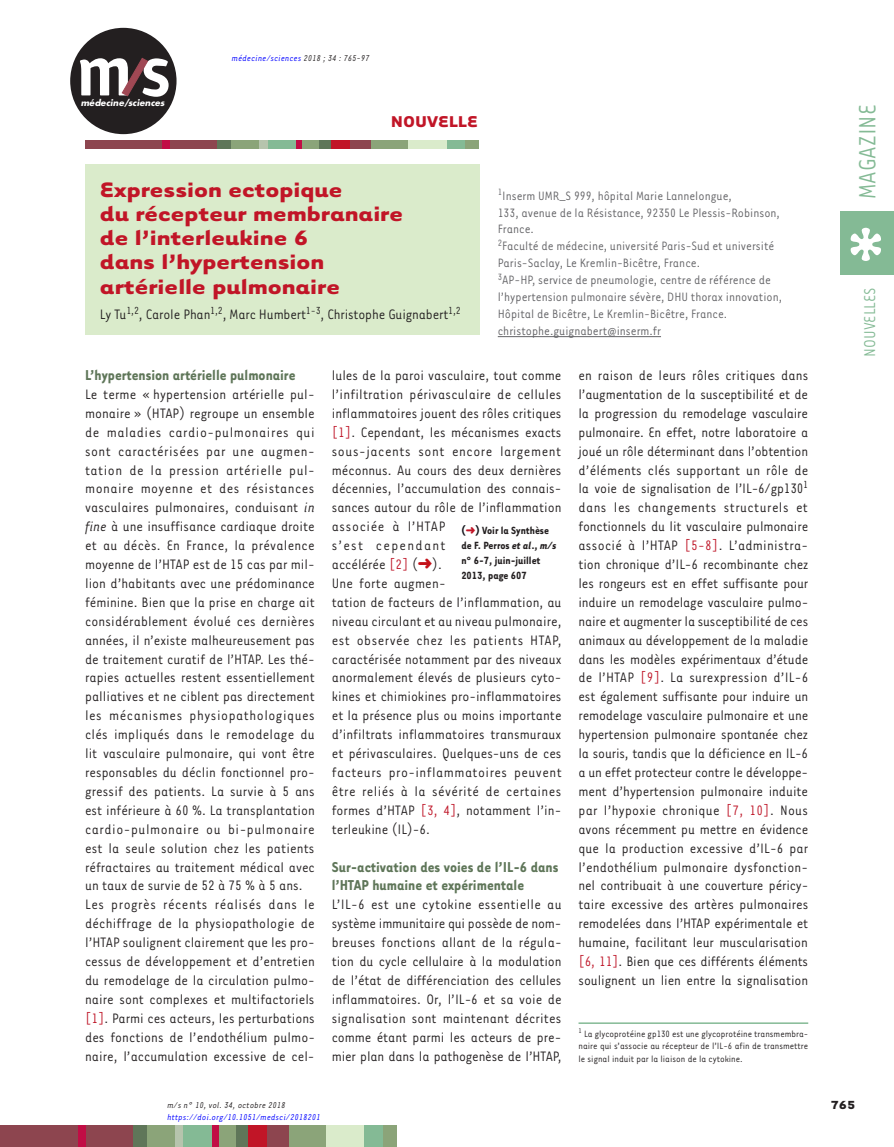
<style>
.page{position:relative;width:894px;height:1147px;background:#fff}
.page>*{position:absolute;margin:0;border:0;box-sizing:border-box;transform-origin:0 0}
.t1{font:27px "Tarzana Narrow";color:#84ba95}
.t2{font:700 24px/24px "Tarzana Wide";color:#c11527}
.t3{font:18px "Tarzana Narrow";color:#84ba95}
.t4{font:700 18px "Tarzana Wide";color:#c11527}
.t5{font:700 16.5px/18.9px "Tarzana Narrow";color:#5f7659}
.t6{font:15.75px/18.9px "Tarzana Narrow";color:#231f20}
.t7{font:13.95px/17px "Tarzana Narrow";color:#636366}
.t8{font:700 13.5px "Tarzana Wide";color:#231f20}
.t9{font:700 12px/15px "Tarzana Narrow";color:#231f20}
.t10{font:10.5px/12.6px "Tarzana Narrow";color:#231f20;text-align:justify}
.t11{font:italic 9.75px "Tarzana Narrow";letter-spacing:.025em;color:#00f}
.t12{font:italic 9.75px "Tarzana Narrow";letter-spacing:.025em;color:#231f20}
.t13{font:italic 700 8.55px "Futura";letter-spacing:.01em;color:#fff}
.s1{color:#231f20}
.s2{font-style:italic}
.s3{color:#bf182a}
.s4{color:#c4121a}
.s5{color:#101118}
.s6{color:#c11527}
</style>
<div class="page">
<div style="left:70px;top:28px;width:106px;height:106px;background:#231f20;border-radius:50%"></div>
<svg style="left:80px;top:58px;width:89px;height:39px"></svg>
<div style="left:0;top:1125px;width:134px;height:22px;background:#8d454f"></div>
<div style="left:235px;top:1125px;width:13px;height:22px;background:#5f7659"></div>
<div style="left:78px;top:1125px;width:7px;height:22px;background:#c10d45"></div>
<div style="left:133px;top:1125px;width:22px;height:22px;background:#5f7659"></div>
<div style="left:147px;top:1125px;width:29px;height:22px;background:#8ba479"></div>
<div style="left:175px;top:1125px;width:9px;height:22px;background:#b6c4ad"></div>
<div style="left:183px;top:1125px;width:30px;height:22px;background:#84ba95"></div>
<div style="left:217px;top:1125px;width:19px;height:22px;background:#8ba479"></div>
<div style="left:213px;top:1125px;width:6px;height:22px;background:#c10d45"></div>
<div style="left:248px;top:1125px;width:27px;height:22px;background:#c11527"></div>
<div style="left:287px;top:1125px;width:39px;height:22px;background:#8ba479"></div>
<div style="left:267px;top:1125px;width:21px;height:22px;background:#8d454f"></div>
<div style="left:326px;top:1125px;width:38px;height:22px;background:#daebcb"></div>
<div style="left:364px;top:1125px;width:20px;height:22px;background:#84ba95"></div>
<div style="left:383px;top:1125px;width:14px;height:22px;background:#8ba479"></div>
<div style="left:840px;top:211px;width:54px;height:64px;background:#84ba95"></div>
<svg style="left:850px;top:228px;width:31px;height:33px"></svg>
<hr style="left:498px;top:336px;width:163px;height:1px;background:#636366">
<hr style="left:578px;top:1022px;width:230px;height:2px;background:#84ba95">
<div style="left:85px;top:164px;width:394px;height:170px;background:#daebcb"></div>
<div style="left:85px;top:141px;width:133px;height:8px;background:#8d454f"></div>
<div style="left:217px;top:141px;width:27px;height:8px;background:#5f7659"></div>
<div style="left:318px;top:141px;width:13px;height:8px;background:#5f7659"></div>
<div style="left:231px;top:141px;width:29px;height:8px;background:#8ba479"></div>
<div style="left:267px;top:141px;width:29px;height:8px;background:#84ba95"></div>
<div style="left:446px;top:141px;width:20px;height:8px;background:#84ba95"></div>
<div style="left:301px;top:141px;width:18px;height:8px;background:#8ba479"></div>
<div style="left:465px;top:141px;width:14px;height:8px;background:#8ba479"></div>
<div style="left:370px;top:141px;width:38px;height:8px;background:#8ba479"></div>
<div style="left:408px;top:141px;width:39px;height:8px;background:#daebcb"></div>
<div style="left:259px;top:141px;width:8px;height:8px;background:#b6c4ad"></div>
<div style="left:163px;top:141px;width:7px;height:8px;background:#c10d45"></div>
<div style="left:296px;top:141px;width:6px;height:8px;background:#c10d45"></div>
<div style="left:331px;top:141px;width:27px;height:8px;background:#c11527"></div>
<div style="left:350px;top:141px;width:21px;height:8px;background:#8d454f"></div>
<p class="t13" style="left:81px;top:97px;width:85px">médecine/sciences</p>
<p class="t11" style="left:232px;top:52px;width:139px">médecine/sciences <span class="s1">2018 ; 34 : 765-97</span></p>
<p class="t4" style="left:391px;top:109px;width:89px">NOUVELLE</p>
<h2 class="t2" style="left:100px;top:177px;width:305px">Expression ectopique<br>du récepteur membranaire de l’interleukine 6<br>dans l’hypertension artérielle pulmonaire</h2>
<p class="t6" style="left:100px;top:304px;width:362px">Ly Tu<sup>1,2</sup>, Carole Phan<sup>1,2</sup>, Marc Humbert<sup>1-3</sup>, Christophe Guignabert<sup>1,2</sup></p>
<p class="t7" style="left:498px;top:186px;width:286px"><sup>1</sup>Inserm UMR_S 999, hôpital Marie Lannelongue,<br>133, avenue de la Résistance, 92350 Le Plessis-Robinson, France.<br><sup>2</sup>Faculté de médecine, université Paris-Sud et université Paris-Saclay, Le Kremlin-Bicêtre, France.<br><sup>3</sup>AP-HP, service de pneumologie, centre de référence de l’hypertension pulmonaire sévère, DHU thorax innovation, Hôpital de Bicêtre, Le Kremlin-Bicêtre, France. christophe.guignabert@inserm.fr</p>
<p class="t5" style="left:85px;top:365px;width:212px">L’hypertension artérielle pulmonaire</p>
<p class="t6" style="left:85px;top:384px;width:231px">Le terme « hypertension artérielle pul&shy;monaire » (HTAP) regroupe un ensemble de maladies cardio-pulmonaires qui sont caractérisées par une augmen&shy;tation de la pression artérielle pul&shy;monaire moyenne et des résistances vasculaires pulmonaires, conduisant <span class="s2">in fine</span> à une insuffisance cardiaque droite et au décès. En France, la prévalence moyenne de l’HTAP est de 15 cas par mil&shy;lion d’habitants avec une prédominance féminine. Bien que la prise en charge ait considérablement évolué ces dernières années, il n’existe malheureusement pas de traitement curatif de l’HTAP. Les thé&shy;rapies actuelles restent essentiellement palliatives et ne ciblent pas directement les mécanismes physiopathologiques clés impliqués dans le remodelage du lit vasculaire pulmonaire, qui vont être responsables du déclin fonctionnel pro&shy;gressif des patients. La survie à 5 ans est inférieure à 60 %. La transplantation cardio-pulmonaire ou bi-pulmonaire est la seule solution chez les patients réfractaires au traitement médical avec un taux de survie de 52 à 75 % à 5 ans.<br>Les progrès récents réalisés dans le déchiffrage de la physiopathologie de l’HTAP soulignent clairement que les pro&shy;cessus de développement et d’entretien du remodelage de la circulation pulmo&shy;naire sont complexes et multifactoriels <span class="s3">[1]</span>. Parmi ces acteurs, les perturbations des fonctions de l’endothélium pulmo&shy;naire, l’accumulation excessive de cel-</p>
<p class="t6" style="left:332px;top:365px;width:231px">lules de la paroi vasculaire, tout comme l’infiltration périvasculaire de cellules inflammatoires jouent des rôles critiques <span class="s3">[1]</span>. Cependant, les mécanismes exacts sous-jacents sont encore largement méconnus. Au cours des deux dernières décennies, l’accumulation des connais&shy;sances autour du rôle de l’inflammation associée à l’HTAP<br>s’est cependant<br>accélérée <span class="s3">[2]</span> (<span class="s4">➜</span>).<br>Une forte augmen-<br>tation de facteurs de l’inflammation, au niveau circulant et au niveau pulmonaire, est observée chez les patients HTAP, caractérisée notamment par des niveaux anormalement élevés de plusieurs cyto&shy;kines et chimiokines pro-inflammatoires et la présence plus ou moins importante d’infiltrats inflammatoires transmuraux et périvasculaires. Quelques-uns de ces facteurs pro-inflammatoires peuvent être reliés à la sévérité de certaines formes d’HTAP <span class="s3">[3, 4]</span>, notamment l’in&shy;terleukine (IL)-6.</p>
<p class="t5" style="left:332px;top:856px;width:228px">Sur-activation des voies de l’IL-6 dans l’HTAP humaine et expérimentale</p>
<p class="t6" style="left:332px;top:894px;width:231px;text-align:justify">L’IL-6 est une cytokine essentielle au système immunitaire qui possède de nom&shy;breuses fonctions allant de la régula&shy;tion du cycle cellulaire à la modulation de l’état de différenciation des cellules inflammatoires. Or, l’IL-6 et sa voie de signalisation sont maintenant décrites comme étant parmi les acteurs de pre&shy;mier plan dans la pathogenèse de l’HTAP,</p>
<p class="t9" style="left:461px;top:522px;width:97px"><span class="s5">(</span><span class="s6">➜</span><span class="s5">)</span> Voir la Synthèse de F. Perros <span class="s2">et al</span>., <span class="s2">m/s </span>n° 6-7, juin-juillet<br>2013, page 607</p>
<p class="t12" style="left:167px;top:1099px;width:120px">m/s n° 10, vol. 34, octobre 2018</p>
<p class="t11" style="left:167px;top:1110px;width:155px">https://doi.org/10.1051/medsci/2018201</p>
<p class="t6" style="left:578px;top:365px;width:231px;text-align:justify">en raison de leurs rôles critiques dans l’augmentation de la susceptibilité et de la progression du remodelage vasculaire pulmonaire. En effet, notre laboratoire a joué un rôle déterminant dans l’obtention d’éléments clés supportant un rôle de la voie de signalisation de l’IL-6/gp130<sup>1 </sup>dans les changements structurels et fonctionnels du lit vasculaire pulmonaire associé à l’HTAP <span class="s3">[5-8]</span>. L’administra&shy;tion chronique d’IL-6 recombinante chez les rongeurs est en effet suffisante pour induire un remodelage vasculaire pulmo&shy;naire et augmenter la susceptibilité de ces animaux au développement de la maladie dans les modèles expérimentaux d’étude de l’HTAP <span class="s3">[9]</span>. La surexpression d’IL-6 est également suffisante pour induire un remodelage vasculaire pulmonaire et une hypertension pulmonaire spontanée chez la souris, tandis que la déficience en IL-6 a un effet protecteur contre le développe&shy;ment d’hypertension pulmonaire induite par l’hypoxie chronique <span class="s3">[7, 10]</span>. Nous avons récemment pu mettre en évidence que la production excessive d’IL-6 par l’endothélium pulmonaire dysfonction&shy;nel contribuait à une couverture péricy&shy;taire excessive des artères pulmonaires remodelées dans l’HTAP expérimentale et humaine, facilitant leur muscularisation <span class="s3">[6, 11]</span>. Bien que ces différents éléments soulignent un lien entre la signalisation</p>
<p class="t10" style="left:578px;top:1026px;width:231px"><sup>1</sup> La glycoprotéine gp130 est une glycoprotéine transmembra&shy;naire qui s’associe au récepteur de l’IL-6 afin de transmettre le signal induit par la liaison de la cytokine.</p>
<h1 class="t1" style="left:851px;top:199px;width:96px;rotate:-90deg">MAGAZINE</h1>
<p class="t3" style="left:859px;top:357px;width:70px;rotate:-90deg">NOUVELLES</p>
<p class="t8" style="left:830px;top:1095px;width:26px">765</p>
</div>
